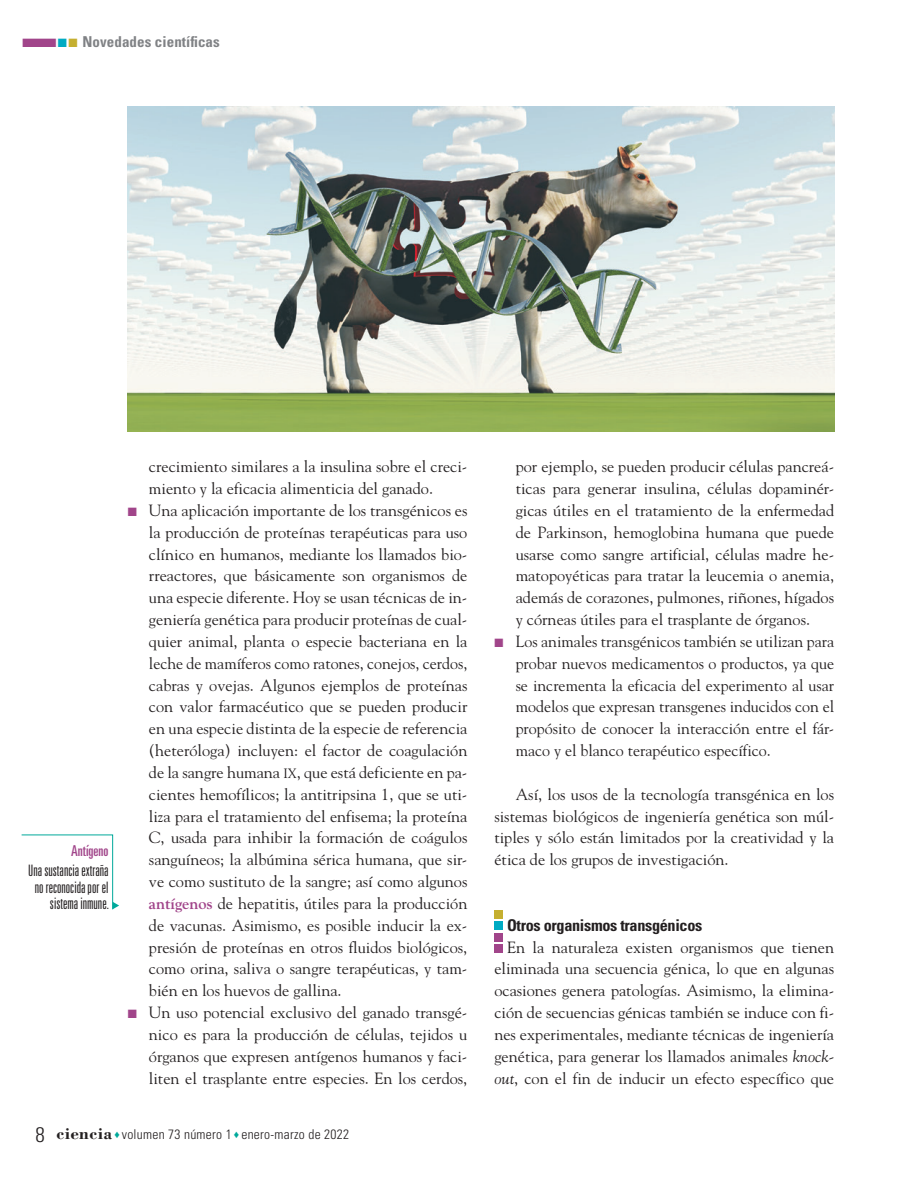
<style>
.page{position:relative;width:915px;height:1191px;background:#fff}
.page>*{position:absolute;margin:0;border:0;box-sizing:border-box;transform-origin:0 0}
._02N_Normal_Sin{font:16.2px/21.8px "Goudy Std";color:#231f20;text-align:justify}
._01N_Subtitulo1{font:700 condensed 16.2px "Univers LT Std";letter-spacing:-.02em;color:#231f20}
._06N_Glosario{font:300 ultra-condensed 15.75px/16.5px "Univers LT Std";color:#231f20;text-align:right}
.t1{font:700 condensed 15px "Univers LT Std";letter-spacing:.005em;color:#808285}
._06N_Glosario_TIT{font:ultra-condensed 15px "Univers LT Std";color:#a1458a}
.t2{font:300 condensed 13.5px "Univers LT Std";letter-spacing:.02em;color:#231f20}
.s1{color:#a1458a}
.s2{color:#00abc3}
.s3{color:#c5af30}
.s4{font-size:13.5px}
.s5{font-weight:700;color:#a1458a}
.s6{font-size:21px}
.s7{font-family:"Bodoni Std";font-weight:700;font-stretch:normal;font-size:17.25px}
.s8{color:#00a99b}
.s9{font-style:italic}
</style>
<div class="page">
<img style="left:128px;top:106px;width:705px;height:325px">
<div style="left:494px;top:944px;width:8px;height:8px;background:#a1458a"></div>
<div style="left:494px;top:933px;width:8px;height:8px;background:#a1458a"></div>
<div style="left:494px;top:921px;width:8px;height:9px;background:#00abc3"></div>
<div style="left:494px;top:910px;width:8px;height:8px;background:#c5af30"></div>
<svg style="left:21px;top:834px;width:98px;height:76px"></svg>
<p class="t1" style="left:21px;top:32px;width:200px"><span class="s1">■</span><span class="s2">■</span><span class="s3">■</span> Novedades científicas</p>
<p class="_06N_Glosario_TIT" style="left:71px;top:841px;width:39px">Antígeno</p>
<p class="_06N_Glosario" style="left:28px;top:862px;width:82px">Una sustancia extraña no reconocida por el sistema inmune.</p>
<p class="_02N_Normal_Sin" style="left:149px;top:455px;width:320px">crecimiento similares a la insulina sobre el creci&shy;miento y la eficacia alimenticia del ganado.</p>
<p class="_02N_Normal_Sin" style="left:149px;top:499px;width:320px;text-indent:-21px"><span class="s1">■</span> Una aplicación importante de los transgénicos es la producción de proteínas terapéuticas para uso clínico en humanos, mediante los llamados bio&shy;rreactores, que básicamente son organismos de una especie diferente. Hoy se usan técnicas de in&shy;geniería genética para producir proteínas de cual&shy;quier animal, planta o especie bacteriana en la leche de mamíferos como ratones, conejos, cerdos, cabras y ovejas. Algunos ejemplos de proteínas con valor farmacéutico que se pueden producir en una especie distinta de la especie de referencia (heteróloga) incluyen: el factor de coagulación de la sangre humana <span class="s4">IX</span>, que está deficiente en pa&shy;cientes hemofílicos; la antitripsina 1, que se uti&shy;liza para el tratamiento del enfisema; la proteína C, usada para inhibir la formación de coágulos sanguíneos; la albúmina sérica humana, que sir&shy;ve como sustituto de la sangre; así como algunos <span class="s5">antígenos</span> de hepatitis, útiles para la producción de vacunas. Asimismo, es posible inducir la ex&shy;presión de proteínas en otros fluidos biológicos, como orina, saliva o sangre terapéuticas, y tam&shy;bién en los huevos de gallina.</p>
<p class="_02N_Normal_Sin" style="left:149px;top:1001px;width:320px;text-indent:-21px"><span class="s1">■</span> Un uso potencial exclusivo del ganado transgé&shy;nico es para la producción de células, tejidos u órganos que expresen antígenos humanos y faci&shy;liten el trasplante entre especies. En los cerdos,</p>
<p class="t2" style="left:36px;top:1126px;width:315px"><span class="s6">8</span> <span class="s7">ciencia</span> <span class="s8">♦</span> volumen 73 número 1 <span class="s8">♦</span> enero-marzo de 2022</p>
<p class="_02N_Normal_Sin" style="left:515px;top:455px;width:320px">por ejemplo, se pueden producir células pancreá&shy;ticas para generar insulina, células dopaminér&shy;gicas útiles en el tratamiento de la enfermedad de Parkinson, hemoglobina humana que puede usarse como sangre artificial, células madre he&shy;matopoyéticas para tratar la leucemia o anemia, además de corazones, pulmones, riñones, hígados y córneas útiles para el trasplante de órganos.</p>
<p class="_02N_Normal_Sin" style="left:515px;top:630px;width:320px;text-indent:-21px"><span class="s1">■</span> Los animales transgénicos también se utilizan para probar nuevos medicamentos o productos, ya que se incrementa la eficacia del experimento al usar modelos que expresan transgenes inducidos con el propósito de conocer la interacción entre el fár&shy;maco y el blanco terapéutico específico.</p>
<p class="_02N_Normal_Sin" style="left:494px;top:783px;width:341px;text-indent:21px">Así, los usos de la tecnología transgénica en los sistemas biológicos de ingeniería genética son múl&shy;tiples y sólo están limitados por la creatividad y la ética de los grupos de investigación.</p>
<p class="_01N_Subtitulo1" style="left:507px;top:915px;width:197px">Otros organismos transgénicos</p>
<p class="_02N_Normal_Sin" style="left:494px;top:935px;width:341px;text-indent:13px">En la naturaleza existen organismos que tienen eliminada una secuencia génica, lo que en algunas ocasiones genera patologías. Asimismo, la elimina&shy;ción de secuencias génicas también se induce con fi&shy;nes experimentales, mediante técnicas de ingeniería genética, para generar los llamados animales <span class="s9">knock&shy;out</span>, con el fin de inducir un efecto específico que</p>
</div>
